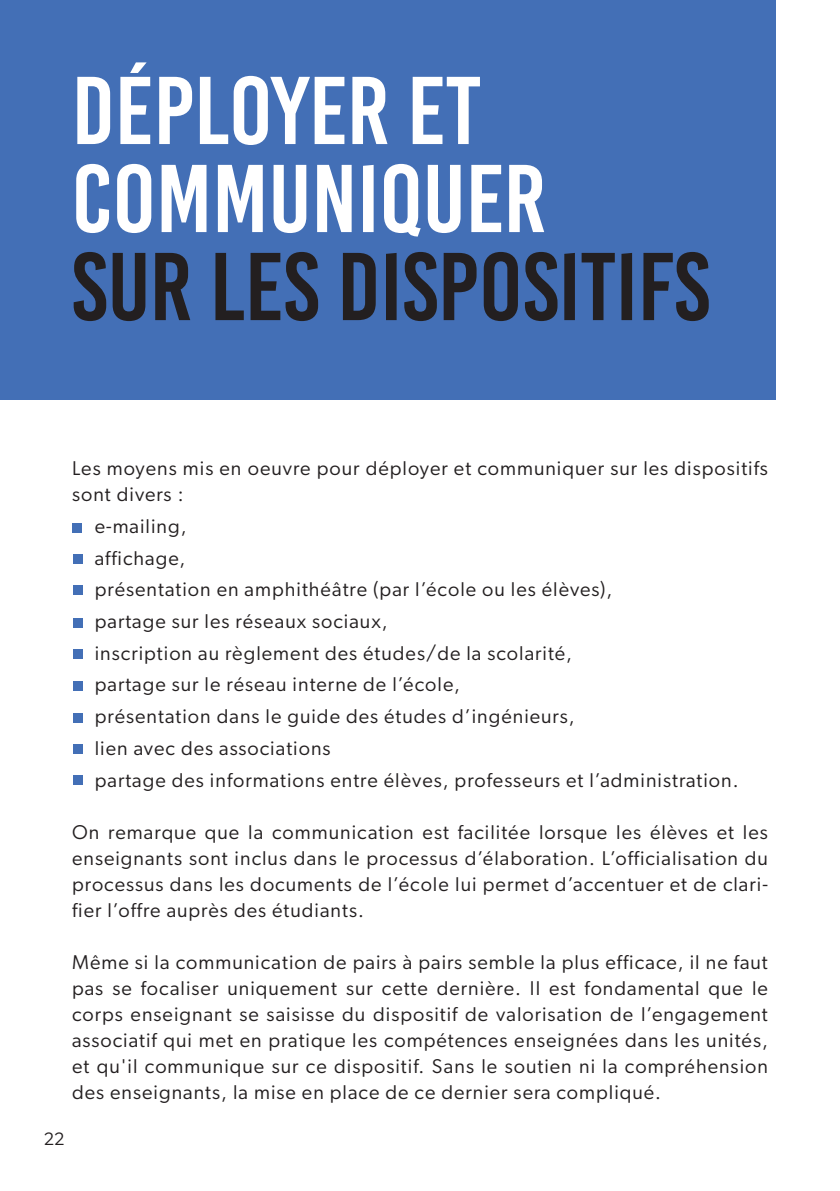
<style>
.page{position:relative;width:840px;height:1191px;background:#fff}
.page>*{position:absolute;margin:0;border:0;box-sizing:border-box;transform-origin:0 0}
.t1{font:96px "Base One";color:#fff;scale:1.04 1}
.t2{font:96px "Base One";color:#231f20;scale:1.04 1}
.t3{font:20px/26px "Gibson";letter-spacing:.05em;color:#231f20;text-align:justify}
.t4{font:18px "Gibson";color:#231f20}
</style>
<div class="page">
<div style="left:0;top:0;width:775px;height:400px;background:#436fb6"></div>
<div style="left:72px;top:523px;width:10px;height:9px;background:#436fb6"></div>
<div style="left:73px;top:713px;width:9px;height:9px;background:#436fb6"></div>
<div style="left:73px;top:682px;width:9px;height:9px;background:#436fb6"></div>
<div style="left:73px;top:649px;width:9px;height:9px;background:#436fb6"></div>
<div style="left:73px;top:618px;width:9px;height:9px;background:#436fb6"></div>
<div style="left:73px;top:585px;width:9px;height:9px;background:#436fb6"></div>
<div style="left:73px;top:554px;width:9px;height:10px;background:#436fb6"></div>
<div style="left:73px;top:744px;width:9px;height:9px;background:#436fb6"></div>
<div style="left:73px;top:775px;width:9px;height:10px;background:#436fb6"></div>
<hr style="left:839px;top:0;width:1px;height:312px;background:#70c2ea">
<p class="t1" style="left:72px;top:59px;width:395px">DÉPLOYER ET</p>
<p class="t1" style="left:72px;top:147px;width:457px">COMMUNIQUER</p>
<p class="t2" style="left:72px;top:235px;width:614px">SUR LES DISPOSITIFS</p>
<p class="t3" style="left:72px;top:455px;width:697px">Les moyens mis en oeuvre pour déployer et communiquer sur les dispositifs sont divers :</p>
<p class="t3" style="left:95px;top:513px;width:93px">e-mailing,</p>
<p class="t3" style="left:95px;top:544px;width:92px">affichage,</p>
<p class="t3" style="left:95px;top:576px;width:519px">présentation en amphithéâtre (par l’école ou les élèves),</p>
<p class="t3" style="left:95px;top:608px;width:294px">partage sur les réseaux sociaux,</p>
<p class="t3" style="left:95px;top:639px;width:478px">inscription au règlement des études/de la scolarité,</p>
<p class="t3" style="left:95px;top:671px;width:366px">partage sur le réseau interne de l’école,</p>
<p class="t3" style="left:95px;top:703px;width:481px">présentation dans le guide des études d’ingénieurs,</p>
<p class="t3" style="left:95px;top:734px;width:237px">lien avec des associations</p>
<p class="t3" style="left:95px;top:766px;width:645px">partage des informations entre élèves, professeurs et l’administration.</p>
<p class="t3" style="left:72px;top:818px;width:697px">On remarque que la communication est facilitée lorsque les élèves et les enseignants sont inclus dans le processus d’élaboration. L’officialisation du processus dans les documents de l’école lui permet d’accentuer et de clari&shy;fier l’offre auprès des étudiants.</p>
<p class="t3" style="left:72px;top:948px;width:697px">Même si la communication de pairs à pairs semble la plus efficace, il ne faut pas se focaliser uniquement sur cette dernière. Il est fondamental que le corps enseignant se saisisse du dispositif de valorisation de l’engagement associatif qui met en pratique les compétences enseignées dans les unités, et qu'il communique sur ce dispositif. Sans le soutien ni la compréhension des enseignants, la mise en place de ce dernier sera compliqué.</p>
<p class="t4" style="left:44px;top:1127px;width:22px">22</p>
</div>
